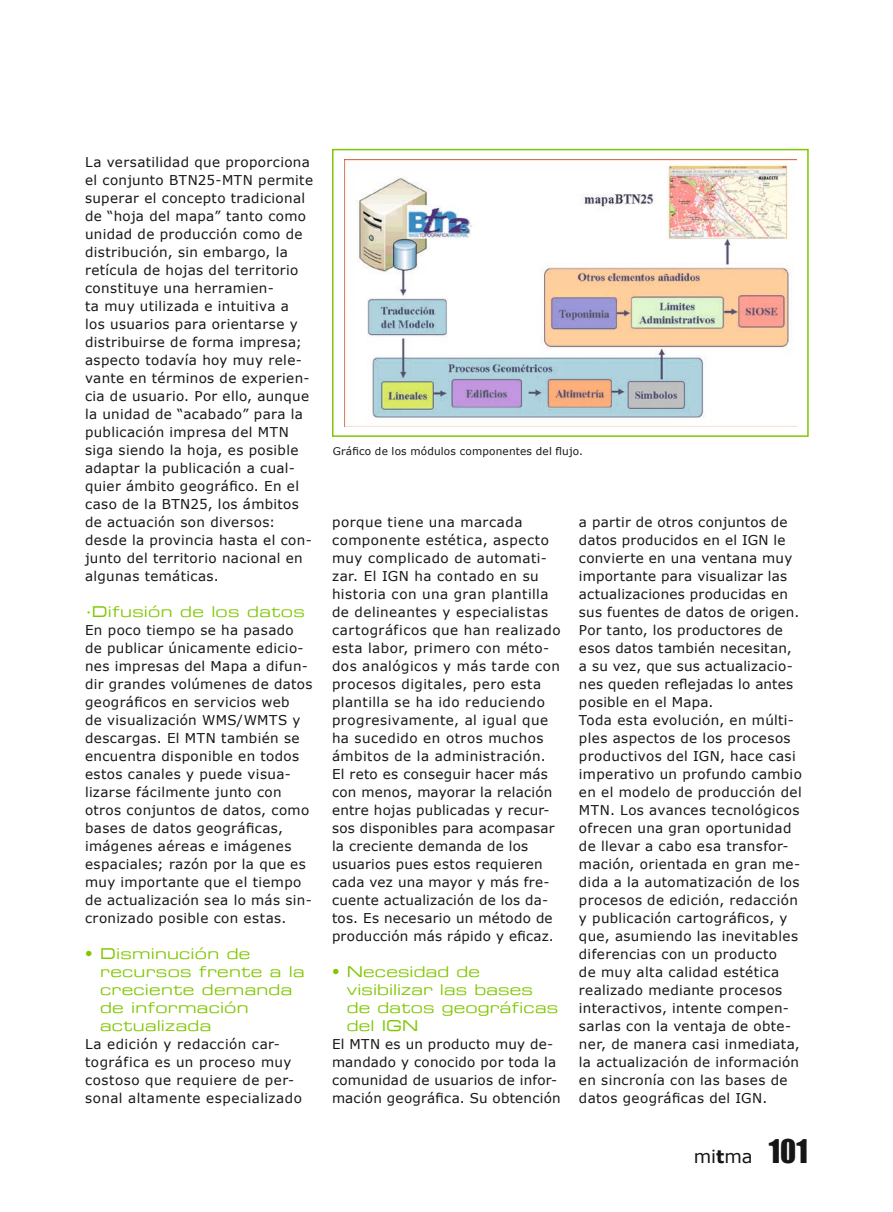
<style>
.page{position:relative;width:893px;height:1212px;background:#fff}
.page>*{position:absolute;margin:0;border:0;box-sizing:border-box;transform-origin:0 0}
.t1{font:18px "Verdana";color:#151616}
.t2{font:15px/18px "Eurostile Extended";letter-spacing:.02em;color:#80c700}
.t3{font:13.5px/18px "Verdana";letter-spacing:.03em;color:#151616}
.t4{font:10.5px "Verdana";letter-spacing:.02em;color:#151616}
.s1{font-weight:700}
.s2{font-family:"Impact";font-size:30px}
</style>
<div class="page">
<img style="left:344px;top:159px;width:452px;height:267px">
<div style="left:332px;top:149px;width:477px;height:288px;border:2px solid #80c700"></div>
<p class="t3" style="left:85px;top:153px;width:229px">La versatilidad que proporciona el conjunto BTN25-MTN permite superar el concepto tradicional de “hoja del mapa” tanto como unidad de producción como de distribución, sin embargo, la retícula de hojas del territorio constituye una herramien-<br>ta muy utilizada e intuitiva a<br>los usuarios para orientarse y distribuirse de forma impresa; aspecto todavía hoy muy rele&shy;vante en términos de experien&shy;cia de usuario. Por ello, aunque la unidad de “acabado” para la publicación impresa del MTN siga siendo la hoja, es posible adaptar la publicación a cual&shy;quier ámbito geográfico. En el caso de la BTN25, los ámbitos de actuación son diversos: desde la provincia hasta el con&shy;junto del territorio nacional en algunas temáticas.</p>
<p class="t2" style="left:85px;top:602px;width:221px">·Difusión de los datos</p>
<p class="t3" style="left:85px;top:621px;width:229px">En poco tiempo se ha pasado de publicar únicamente edicio&shy;nes impresas del Mapa a difun&shy;dir grandes volúmenes de datos geográficos en servicios web<br>de visualización WMS/WMTS y descargas. El MTN también se encuentra disponible en todos estos canales y puede visua&shy;lizarse fácilmente junto con otros conjuntos de datos, como bases de datos geográficas, imágenes aéreas e imágenes espaciales; razón por la que es muy importante que el tiempo de actualización sea lo más sin&shy;cronizado posible con estas.</p>
<p class="t2" style="left:100px;top:944px;width:206px;text-indent:-15px">• Disminución de recursos frente a la creciente demanda de información actualizada</p>
<p class="t3" style="left:85px;top:1035px;width:218px">La edición y redacción car&shy;tográfica es un proceso muy costoso que requiere de per&shy;sonal altamente especializado</p>
<p class="t4" style="left:333px;top:444px;width:252px">Gráfico de los módulos componentes del flujo.</p>
<p class="t3" style="left:332px;top:513px;width:230px">porque tiene una marcada componente estética, aspecto muy complicado de automati&shy;zar. El IGN ha contado en su historia con una gran plantilla de delineantes y especialistas cartográficos que han realizado esta labor, primero con méto&shy;dos analógicos y más tarde con procesos digitales, pero esta plantilla se ha ido reduciendo progresivamente, al igual que ha sucedido en otros muchos ámbitos de la administración.<br>El reto es conseguir hacer más con menos, mayorar la relación entre hojas publicadas y recur&shy;sos disponibles para acompasar la creciente demanda de los usuarios pues estos requieren cada vez una mayor y más fre&shy;cuente actualización de los da&shy;tos. Es necesario un método de producción más rápido y eficaz.</p>
<p class="t2" style="left:347px;top:962px;width:213px;text-indent:-15px">• Necesidad de visibilizar las bases de datos geográficas del IGN</p>
<p class="t3" style="left:332px;top:1035px;width:230px">El MTN es un producto muy de&shy;mandado y conocido por toda la comunidad de usuarios de infor&shy;mación geográfica. Su obtención</p>
<p class="t3" style="left:579px;top:513px;width:224px">a partir de otros conjuntos de datos producidos en el IGN le convierte en una ventana muy importante para visualizar las actualizaciones producidas en sus fuentes de datos de origen.<br>Por tanto, los productores de esos datos también necesitan, a su vez, que sus actualizacio&shy;nes queden reflejadas lo antes posible en el Mapa.<br>Toda esta evolución, en múlti&shy;ples aspectos de los procesos productivos del IGN, hace casi imperativo un profundo cambio en el modelo de producción del<br>MTN. Los avances tecnológicos ofrecen una gran oportunidad de llevar a cabo esa transfor&shy;mación, orientada en gran me&shy;dida a la automatización de los procesos de edición, redacción y publicación cartográficos, y que, asumiendo las inevitables diferencias con un producto<br>de muy alta calidad estética realizado mediante procesos interactivos, intente compen&shy;sarlas con la ventaja de obte&shy;ner, de manera casi inmediata, la actualización de información en sincronía con las bases de datos geográficas del IGN.</p>
<h1 class="t1" style="left:694px;top:1145px;width:115px">mi<span class="s1">t</span>ma <span class="s2">101</span></h1>
</div>
